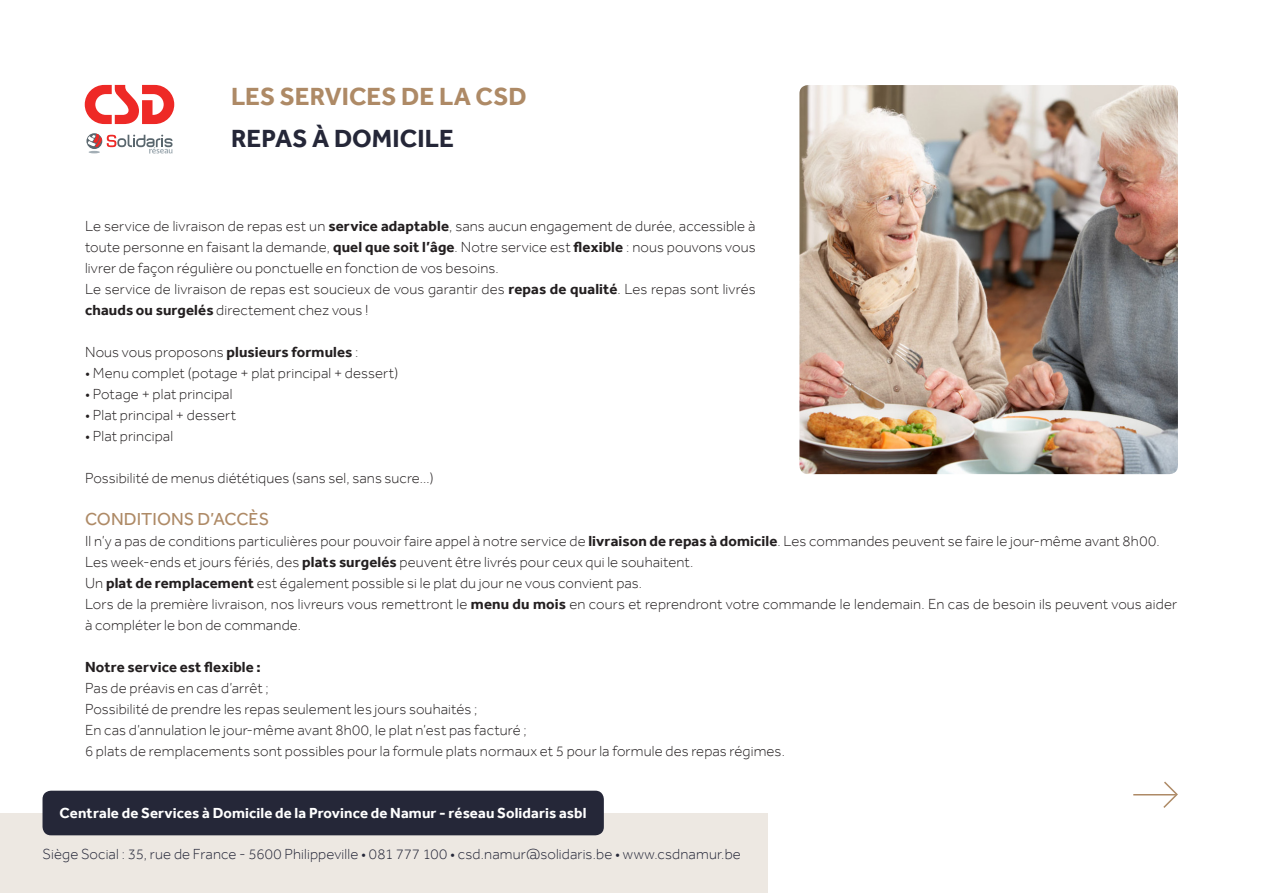
<style>
.page{position:relative;width:1263px;height:893px;background:#fff}
.page>*{position:absolute;margin:0;border:0;box-sizing:border-box;transform-origin:0 0}
.Titre_1{font:700 25.5px "Effra";letter-spacing:.005em;color:#ae8a66}
.Titre_1-2{font:700 25.5px "Effra";letter-spacing:.005em;color:#252738}
.Titre_3{font:18px "Effra";color:#ae8a66}
.Texte_principal{font:300 15px/21px "Effra";letter-spacing:.01em;color:#231f20}
.t1{font:300 15px "Effra";letter-spacing:.01em;color:#252738}
.t2{font:700 15px "Effra";letter-spacing:.01em;color:#fff}
.Texte_principal-2{font:700 15px "Effra";letter-spacing:.01em;color:#231f20}
.s1{font-weight:700}
</style>
<div class="page">
<div style="left:0;top:813px;width:767px;height:80px;background:#ede8e2"></div>
<div style="left:43px;top:791px;width:561px;height:44px;background:#252738;border-radius:9px"></div>
<svg style="left:87px;top:134px;width:86px;height:20px"></svg>
<svg style="left:85px;top:85px;width:89px;height:39px"></svg>
<img style="left:799px;top:85px;width:379px;height:389px">
<hr style="left:1133px;top:794px;width:43px;height:1px;background:#ae8a66">
<svg style="left:1162px;top:781px;width:16px;height:27px"></svg>
<p class="Titre_1" style="left:231px;top:81px;width:297px">LES SERVICES DE LA CSD</p>
<p class="Titre_1-2" style="left:231px;top:123px;width:224px">REPAS À DOMICILE</p>
<p class="Texte_principal" style="left:85px;top:215px;width:672px;text-align:justify">Le service de livraison de repas est un <span class="s1">service adaptable</span>, sans aucun engagement de durée, accessible à toute personne en faisant la demande, <span class="s1">quel que soit l’âge</span>. Notre service est <span class="s1">flexible</span> : nous pouvons vous livrer de façon régulière ou ponctuelle en fonction de vos besoins.</p>
<p class="Texte_principal" style="left:85px;top:278px;width:672px">Le service de livraison de repas est soucieux de vous garantir des <span class="s1">repas de qualité</span>. Les repas sont livrés <span class="s1">chauds ou surgelés</span> directement chez vous !</p>
<p class="Texte_principal" style="left:85px;top:341px;width:275px">Nous vous proposons <span class="s1">plusieurs formules</span> :</p>
<p class="Texte_principal" style="left:85px;top:362px;width:315px">• Menu complet (potage + plat principal + dessert)</p>
<p class="Texte_principal" style="left:85px;top:383px;width:149px">• Potage + plat principal</p>
<p class="Texte_principal" style="left:85px;top:404px;width:153px">• Plat principal + dessert</p>
<p class="Texte_principal" style="left:85px;top:425px;width:90px">• Plat principal</p>
<p class="Texte_principal" style="left:85px;top:467px;width:350px">Possibilité de menus diététiques (sans sel, sans sucre…)</p>
<p class="Titre_3" style="left:85px;top:508px;width:186px">CONDITIONS D’ACCÈS</p>
<p class="Texte_principal" style="left:85px;top:530px;width:1076px">Il n’y a pas de conditions particulières pour pouvoir faire appel à notre service de <span class="s1">livraison de repas à domicile</span>. Les commandes peuvent se faire le jour-même avant 8h00.</p>
<p class="Texte_principal" style="left:85px;top:551px;width:610px">Les week-ends et jours fériés, des <span class="s1">plats surgelés</span> peuvent être livrés pour ceux qui le souhaitent.</p>
<p class="Texte_principal" style="left:85px;top:572px;width:559px">Un <span class="s1">plat de remplacement</span> est également possible si le plat du jour ne vous convient pas.</p>
<p class="Texte_principal" style="left:85px;top:593px;width:1093px">Lors de la première livraison, nos livreurs vous remettront le <span class="s1">menu du mois</span> en cours et reprendront votre commande le lendemain. En cas de besoin ils peuvent vous aider à compléter le bon de commande.</p>
<p class="Texte_principal-2" style="left:85px;top:658px;width:177px">Notre service est flexible :</p>
<p class="Texte_principal" style="left:85px;top:677px;width:185px">Pas de préavis en cas d’arrêt ;</p>
<p class="Texte_principal" style="left:85px;top:698px;width:394px">Possibilité de prendre les repas seulement les jours souhaités ;</p>
<p class="Texte_principal" style="left:85px;top:719px;width:443px">En cas d’annulation le jour-même avant 8h00, le plat n’est pas facturé ;</p>
<p class="Texte_principal" style="left:85px;top:740px;width:701px">6 plats de remplacements sont possibles pour la formule plats normaux et 5 pour la formule des repas régimes.</p>
<p class="t2" style="left:60px;top:804px;width:528px">Centrale de Services à Domicile de la Province de Namur - réseau Solidaris asbl</p>
<p class="t1" style="left:43px;top:845px;width:700px">Siège Social : 35, rue de France - 5600 Philippeville • 081 777 100 • csd.namur@solidaris.be • www.csdnamur.be</p>
</div>
